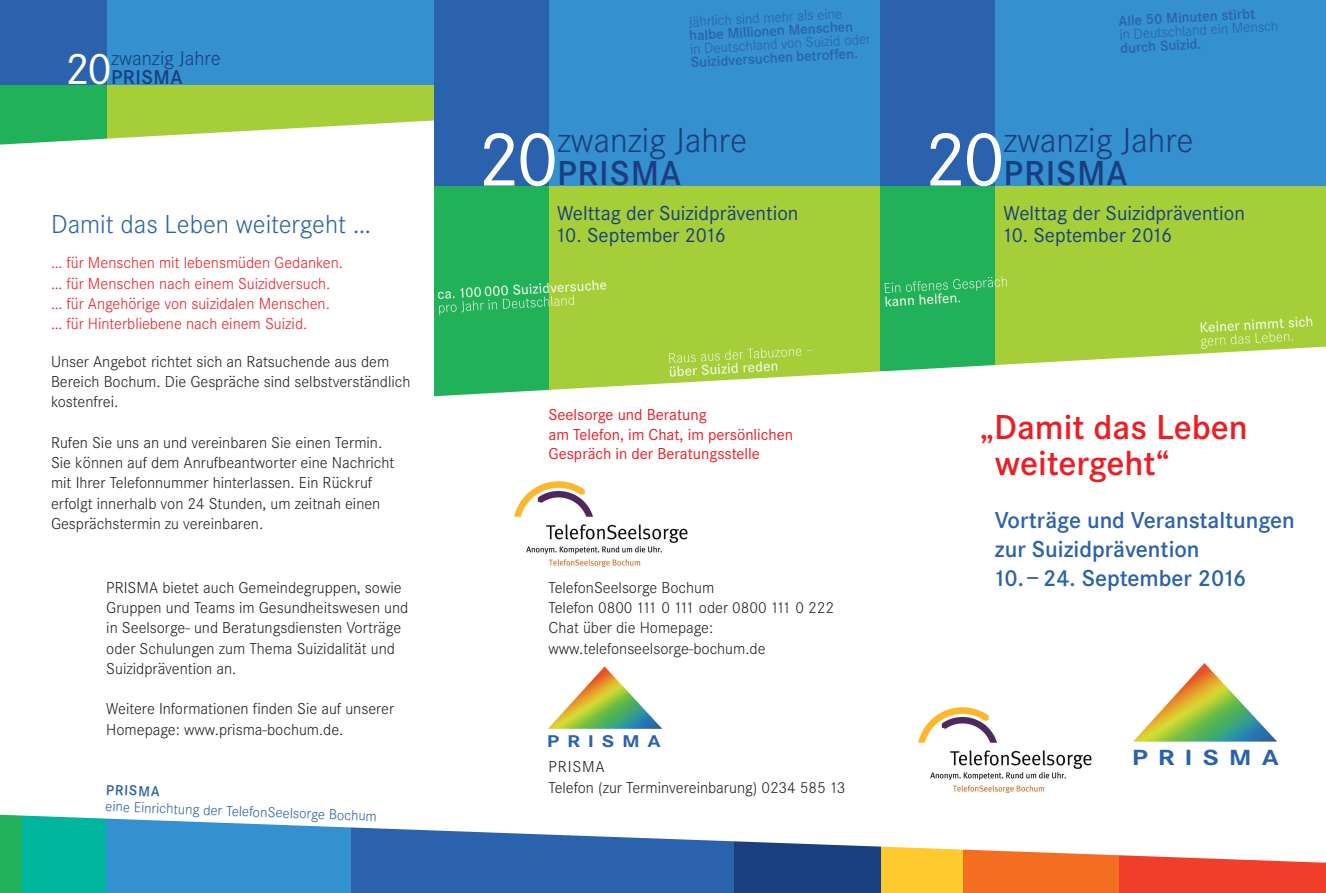
<style>
.page{position:relative;width:1326px;height:893px;background:#fff}
.page>*{position:absolute;margin:0;border:0;box-sizing:border-box;transform-origin:0 0}
.t1{font:300 36px/33px "Corporate S";color:#193f81}
.t2{font:600 36px/36px "Corporate S";color:#ee1d23}
.t3{font:300 27px "Corporate S";color:#2b62ae}
.t4{font:600 24px/28.8px "Corporate S";color:#2b62ae}
.t5{font:700 22.8px "Corporate S";letter-spacing:.35em;color:#2b62ae;scale:1.25 1}
.t6{font:21px "Corporate S";color:#193f81}
.t7{font:300 20.7px/19px "Corporate S";color:#193f81}
.t8{font:700 17.7px "Corporate S";letter-spacing:.35em;color:#2b62ae;scale:1.25 1}
.t9{font:300 16.5px/20.2px "Corporate S";color:#231f20}
.t10{font:300 16.5px/20.2px "Corporate S";color:#ee1d23}
.t11{font:16.5px/19.5px "Corporate S";color:#ee1d23}
.t12{font:300 15px "Corporate S";color:#2b62ae}
.t13{font:600 15px "Corporate S";color:#2b62ae}
.s1{font-weight:400;font-size:45.9px;color:#fff}
.s2{font-weight:600}
.s3{font-weight:400;font-size:79.5px;color:#fff}
</style>
<div class="page">
<div style="left:96px;top:0;width:350px;height:145px;background:#a6ce39"></div>
<div style="left:0;top:0;width:106px;height:145px;background:#21b259"></div>
<svg style="left:0;top:119px;width:434px;height:26px"></svg>
<div style="left:549px;top:185px;width:331px;height:209px;background:#a6ce39"></div>
<div style="left:434px;top:185px;width:115px;height:211px;background:#21b259"></div>
<div style="left:995px;top:185px;width:331px;height:186px;background:#a6ce39"></div>
<div style="left:880px;top:185px;width:115px;height:186px;background:#21b259"></div>
<div style="left:880px;top:838px;width:115px;height:54px;background:#fecb2f"></div>
<div style="left:995px;top:0;width:331px;height:185px;background:#3490ce"></div>
<div style="left:0;top:803px;width:122px;height:89px;background:#00b59d"></div>
<div style="left:106px;top:803px;width:299px;height:89px;background:#3490ce"></div>
<div style="left:352px;top:815px;width:426px;height:77px;background:#2b62ae"></div>
<div style="left:734px;top:829px;width:146px;height:63px;background:#193f81"></div>
<div style="left:963px;top:840px;width:224px;height:52px;background:#f36e21"></div>
<div style="left:1120px;top:845px;width:206px;height:47px;background:#ef3e29"></div>
<div style="left:0;top:803px;width:22px;height:89px;background:#21b259"></div>
<svg style="left:0;top:803px;width:1326px;height:60px;fill:#fff"></svg>
<div style="left:880px;top:0;width:115px;height:185px;background:#2b62ae"></div>
<img style="left:514px;top:481px;width:174px;height:85px">
<img style="left:918px;top:707px;width:173px;height:85px">
<div style="left:0;top:0;width:434px;height:85px;background:#3490ce"></div>
<div style="left:547px;top:0;width:333px;height:185px;background:#3490ce"></div>
<div style="left:434px;top:0;width:115px;height:185px;background:#2b62ae"></div>
<svg style="left:434px;top:279px;width:892px;height:118px"></svg>
<div style="left:0;top:0;width:106px;height:85px;background:#2b62ae"></div>
<img style="left:1133px;top:663px;width:144px;height:79px">
<img style="left:548px;top:666px;width:114px;height:62px">
<p class="t7" style="left:66px;top:51px;width:157px;text-indent:46px">zwanzig Jahre<br><span class="s1">20</span><span class="s2">PRISMA</span></p>
<h2 class="t3" style="left:51px;top:215px;width:322px">Damit das Leben weitergeht …</h2>
<p class="t10" style="left:51px;top:254px;width:294px">… für Menschen mit lebensmüden Gedanken. … für Menschen nach einem Suizidversuch. … für Angehörige von suizidalen Menschen. … für Hinterbliebene nach einem Suizid.</p>
<p class="t9" style="left:51px;top:353px;width:361px">Unser Angebot richtet sich an Ratsuchende aus dem<br>Bereich Bochum. Die Gespräche sind selbst verständlich kostenfrei.</p>
<p class="t9" style="left:51px;top:434px;width:345px">Rufen Sie uns an und vereinbaren Sie einen Termin.<br>Sie können auf dem Anrufbeantworter eine Nachricht mit Ihrer Telefonnummer hinterlassen. Ein Rückruf erfolgt innerhalb von 24 Stunden, um zeitnah einen Gesprächstermin zu vereinbaren.</p>
<p class="t9" style="left:106px;top:579px;width:304px">PRISMA bietet auch Gemeindegruppen, sowie Gruppen und Teams im Gesundheitswesen und in Seelsorge- und Beratungsdiensten Vorträge oder Schulungen zum Thema Suizidalität und Suizidprävention an.</p>
<p class="t9" style="left:106px;top:700px;width:289px">Weitere Informationen finden Sie auf unserer<br>Homepage: www.prisma-bochum.de.</p>
<p class="t13" style="left:106px;top:784px;width:55px;rotate:2deg">PRISMA</p>
<p class="t12" style="left:106px;top:801px;width:273px;rotate:2deg">eine Einrichtung der TelefonSeelsorge Bochum</p>
<p class="t12" style="left:688px;top:17px;width:155px;rotate:-3deg">Jährlich sind mehr als eine</p>
<p class="t13" style="left:689px;top:30px;width:166px;rotate:-3deg">halbe Millionen Menschen</p>
<p class="t12" style="left:690px;top:44px;width:182px;rotate:-3deg">in Deutschland von Suizid oder</p>
<p class="t13" style="left:691px;top:57px;width:169px;rotate:-3deg">Suizidversuchen betroffen.</p>
<h1 class="t1" style="left:478px;top:128px;width:271px;text-indent:79px">zwanzig Jahre<br><span class="s3">20</span><span class="s2">PRISMA</span></h1>
<p class="t6" style="left:557px;top:205px;width:243px">Welttag der Suizidprävention</p>
<p class="t6" style="left:555px;top:227px;width:173px">10. September 2016</p>
<p class="t13" style="left:1118px;top:15px;width:138px;rotate:-3deg">Alle 50 Minuten stirbt</p>
<p class="t12" style="left:1119px;top:29px;width:161px;rotate:-3deg">in Deutschland ein Mensch</p>
<p class="t13" style="left:1120px;top:42px;width:83px;rotate:-3deg">durch Suizid.</p>
<h1 class="t1" style="left:924px;top:128px;width:271px;text-indent:79px">zwanzig Jahre<br><span class="s3">20</span><span class="s2">PRISMA</span></h1>
<p class="t6" style="left:1003px;top:205px;width:243px">Welttag der Suizidprävention</p>
<p class="t6" style="left:1001px;top:227px;width:173px">10. September 2016</p>
<p class="t11" style="left:549px;top:406px;width:246px">Seelsorge und Beratung<br>am Telefon, im Chat, im persönlichen<br>Gespräch in der Beratungsstelle</p>
<p class="t9" style="left:549px;top:579px;width:287px">TelefonSeelsorge Bochum<br>Telefon 0800 111 0 111 oder 0800 111 0 222<br>Chat über die Homepage: www.telefonseelsorge-bochum.de</p>
<p class="t8" style="left:547px;top:734px;width:93px">PRISMA</p>
<p class="t9" style="left:549px;top:758px;width:298px">PRISMA<br>Telefon (zur Terminvereinbarung) 0234 585 13</p>
<h1 class="t2" style="left:995px;top:412px;width:255px;text-indent:-14px">„Damit das Leben weitergeht“</h1>
<h3 class="t4" style="left:993px;top:507px;width:304px">Vorträge und Veranstaltungen zur Suizidprävention<br>10.– 24. September 2016</h3>
<h3 class="t5" style="left:1132px;top:749px;width:119px">PRISMA</h3>
</div>
